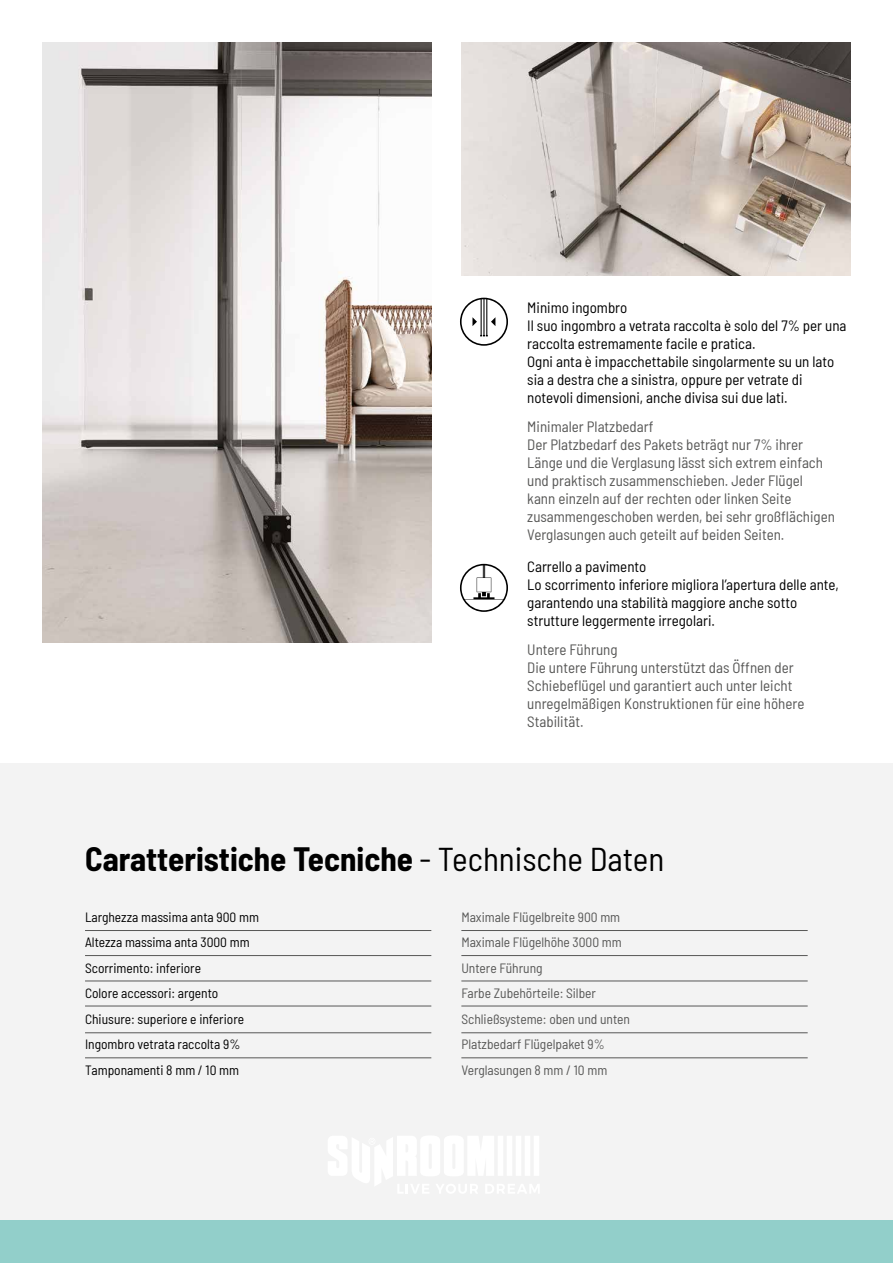
<style>
.page{position:relative;width:893px;height:1263px;background:#fff}
.page>*{position:absolute;margin:0;border:0;box-sizing:border-box;transform-origin:0 0}
.t1{font:700 semi-condensed 33px "Barlow";color:#000}
.t2{font:semi-condensed 15px/18px "Barlow";color:#575756}
.t3{font:semi-condensed 15px/18px "Barlow";color:#000}
.t4{font:semi-condensed 13.5px/25.5px "Barlow";color:#000}
.t5{font:semi-condensed 13.5px/25.5px "Barlow";color:#575756}
.s1{font-weight:400}
</style>
<div class="page">
<div style="left:0;top:763px;width:893px;height:500px;background:#f3f3f3"></div>
<div style="left:0;top:1220px;width:893px;height:43px;background:#92cfca"></div>
<img style="left:43px;top:43px;width:388px;height:599px">
<img style="left:461px;top:43px;width:389px;height:232px">
<svg style="left:328px;top:1136px;width:211px;height:58px"></svg>
<svg style="left:460px;top:298px;width:48px;height:48px"></svg>
<svg style="left:460px;top:564px;width:48px;height:48px"></svg>
<hr style="left:85px;top:930px;width:346px;height:1px;background:#575756">
<hr style="left:461px;top:930px;width:347px;height:1px;background:#575756">
<hr style="left:85px;top:981px;width:346px;height:1px;background:#575756">
<hr style="left:461px;top:981px;width:347px;height:1px;background:#575756">
<hr style="left:85px;top:1032px;width:346px;height:1px;background:#575756">
<hr style="left:461px;top:1032px;width:347px;height:1px;background:#575756">
<hr style="left:85px;top:955px;width:346px;height:1px;background:#575756">
<hr style="left:461px;top:955px;width:347px;height:1px;background:#575756">
<hr style="left:85px;top:1006px;width:346px;height:1px;background:#575756">
<hr style="left:461px;top:1006px;width:347px;height:1px;background:#575756">
<hr style="left:85px;top:1057px;width:346px;height:1px;background:#575756">
<hr style="left:461px;top:1057px;width:347px;height:1px;background:#575756">
<p class="t3" style="left:527px;top:297px;width:321px">Minimo ingombro<br>Il suo ingombro a vetrata raccolta è solo del 7% per una raccolta estremamente facile e pratica.<br>Ogni anta è impacchettabile singolarmente su un lato sia a destra che a sinistra, oppure per vetrate di notevoli dimensioni, anche divisa sui due lati.</p>
<p class="t2" style="left:527px;top:416px;width:309px">Minimaler Platzbedarf<br>Der Platzbedarf des Pakets beträgt nur 7% ihrer Länge und die Verglasung lässt sich extrem einfach und praktisch zusammenschieben. Jeder Flügel<br>kann einzeln auf der rechten oder linken Seite zusammengeschoben werden, bei sehr großflächigen Verglasungen auch geteilt auf beiden Seiten.</p>
<p class="t3" style="left:527px;top:557px;width:313px">Carrello a pavimento<br>Lo scorrimento inferiore migliora l’apertura delle ante, garantendo una stabilità maggiore anche sotto strutture leggermente irregolari.</p>
<p class="t2" style="left:527px;top:639px;width:279px">Untere Führung<br>Die untere Führung unterstützt das Öffnen der Schiebeflügel und garantiert auch unter leicht unregelmäßigen Konstruktionen für eine höhere Stabilität.</p>
<h1 class="t1" style="left:85px;top:835px;width:581px">Caratteristiche Tecniche <span class="s1">- Technische Daten</span></h1>
<p class="t4" style="left:85px;top:903px;width:175px">Larghezza massima anta 900 mm<br>Altezza massima anta 3000 mm<br>Scorrimento: inferiore<br>Colore accessori: argento<br>Chiusure: superiore e inferiore<br>Ingombro vetrata raccolta 9%<br>Tamponamenti 8 mm / 10 mm</p>
<p class="t5" style="left:461px;top:903px;width:170px">Maximale Flügelbreite 900 mm<br>Maximale Flügelhöhe 3000 mm<br>Untere Führung<br>Farbe Zubehörteile: Silber<br>Schließsysteme: oben und unten<br>Platzbedarf Flügelpaket 9%<br>Verglasungen 8 mm / 10 mm</p>
</div>
